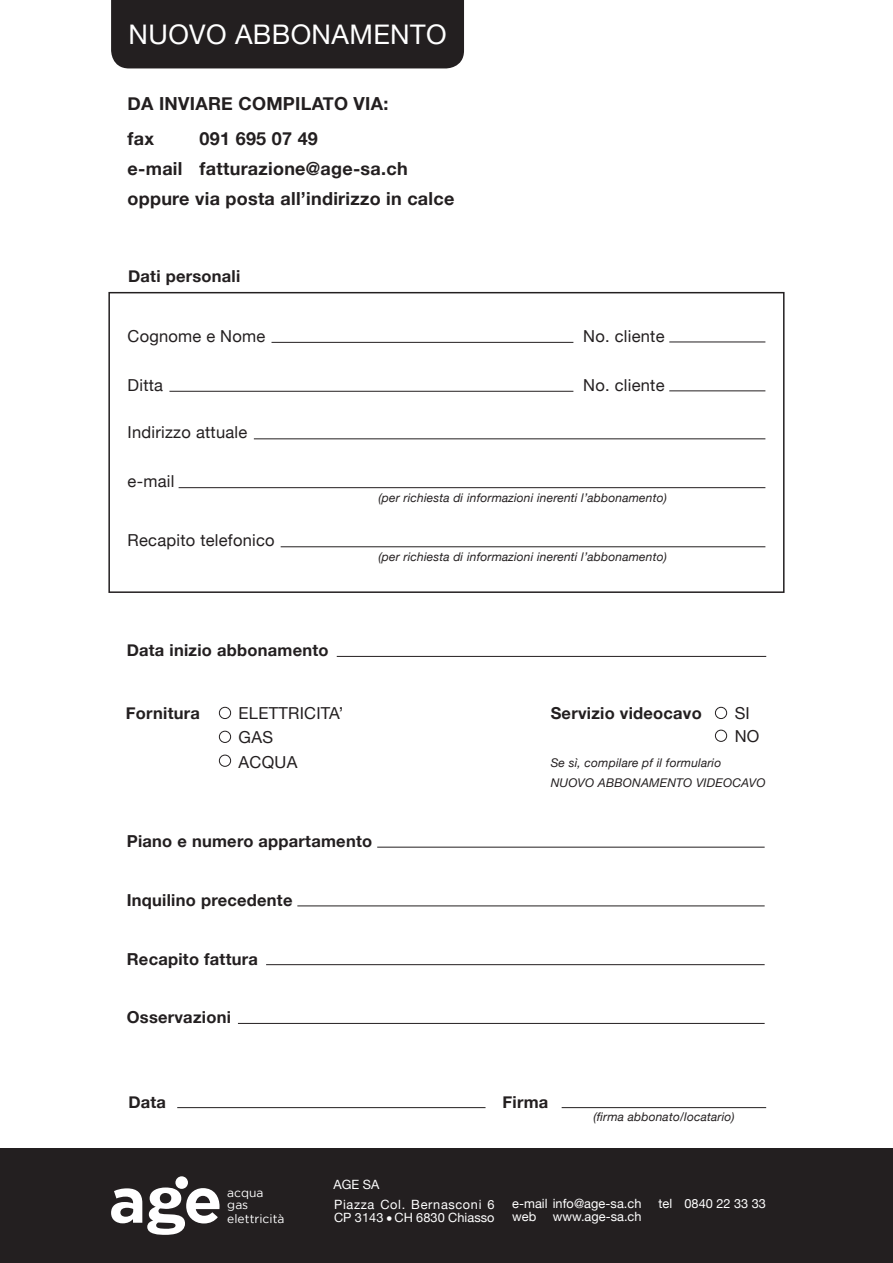
<style>
.page{position:relative;width:893px;height:1263px;background:#fff}
.page>*{position:absolute;margin:0;border:0;box-sizing:border-box;transform-origin:0 0}
.t1{font:27px "Helvetica Neue";letter-spacing:.015em;color:#fff}
.t2{font:700 18px "Helvetica Neue";letter-spacing:.015em;color:#231f20}
.t3{font:700 16.5px "Helvetica Neue";letter-spacing:.015em;color:#231f20}
.t4{font:16.5px "Helvetica Neue";letter-spacing:.015em;color:#231f20}
.t5{font:12.75px "Helvetica Neue";letter-spacing:.005em;color:#fff}
.t6{font:12.75px "Helvetica Neue";letter-spacing:.05em;color:#fff}
.t7{font:12.15px "Gotham";color:#fff}
.t8{font:italic 12px "Helvetica Neue";letter-spacing:.015em;color:#231f20}
</style>
<div class="page">
<div style="left:0;top:1148px;width:893px;height:115px;background:#231f20"></div>
<svg style="left:111px;top:1187px;width:109px;height:48px"></svg>
<div style="left:175px;top:1176px;width:13px;height:13px;background:#fff;border-radius:50%"></div>
<div style="left:111px;top:0;width:353px;height:68px;background:#231f20"></div>
<div style="left:108px;top:292px;width:676px;height:301px;border:2px solid #231f20"></div>
<hr style="left:271px;top:342px;width:302px;height:1px;background:#231f20">
<hr style="left:669px;top:342px;width:96px;height:1px;background:#231f20">
<hr style="left:254px;top:438px;width:511px;height:1px;background:#231f20">
<hr style="left:169px;top:391px;width:404px;height:1px;background:#231f20">
<hr style="left:669px;top:390px;width:96px;height:1px;background:#231f20">
<hr style="left:179px;top:487px;width:586px;height:1px;background:#231f20">
<hr style="left:281px;top:546px;width:484px;height:1px;background:#231f20">
<hr style="left:337px;top:656px;width:429px;height:1px;background:#231f20">
<hr style="left:377px;top:847px;width:388px;height:1px;background:#231f20">
<hr style="left:238px;top:1023px;width:527px;height:1px;background:#231f20">
<hr style="left:297px;top:905px;width:468px;height:1px;background:#231f20">
<hr style="left:266px;top:964px;width:499px;height:1px;background:#231f20">
<hr style="left:177px;top:1107px;width:308px;height:1px;background:#231f20">
<hr style="left:562px;top:1107px;width:204px;height:1px;background:#231f20">
<div style="left:219px;top:707px;width:12px;height:12px;border:1px solid #231f20;border-radius:50%"></div>
<div style="left:219px;top:731px;width:12px;height:12px;border:1px solid #231f20;border-radius:50%"></div>
<div style="left:219px;top:755px;width:12px;height:12px;border:1px solid #231f20;border-radius:50%"></div>
<div style="left:715px;top:707px;width:12px;height:12px;border:1px solid #231f20;border-radius:50%"></div>
<div style="left:715px;top:730px;width:12px;height:12px;border:1px solid #231f20;border-radius:50%"></div>
<p class="t1" style="left:129px;top:19px;width:320px">NUOVO ABBONAMENTO</p>
<p class="t2" style="left:128px;top:92px;width:262px">DA INVIARE COMPILATO VIA:</p>
<p class="t2" style="left:128px;top:128px;width:28px">fax</p>
<p class="t2" style="left:128px;top:158px;width:56px">e-mail</p>
<p class="t2" style="left:128px;top:188px;width:328px">oppure via posta all’indirizzo in calce</p>
<p class="t2" style="left:200px;top:128px;width:120px">091 695 07 49</p>
<p class="t2" style="left:200px;top:158px;width:210px">fatturazione@age-sa.ch</p>
<p class="t3" style="left:128px;top:266px;width:114px">Dati personali</p>
<p class="t4" style="left:128px;top:326px;width:139px">Cognome e Nome</p>
<p class="t4" style="left:583px;top:326px;width:83px">No. cliente</p>
<p class="t4" style="left:128px;top:375px;width:37px">Ditta</p>
<p class="t4" style="left:583px;top:375px;width:83px">No. cliente</p>
<p class="t4" style="left:128px;top:423px;width:121px">Indirizzo attuale</p>
<p class="t4" style="left:128px;top:472px;width:48px">e-mail</p>
<p class="t4" style="left:128px;top:531px;width:149px">Recapito telefonico</p>
<p class="t3" style="left:127px;top:640px;width:203px">Data inizio abbonamento</p>
<p class="t3" style="left:126px;top:703px;width:76px">Fornitura</p>
<p class="t4" style="left:239px;top:703px;width:106px">ELETTRICITA’</p>
<p class="t4" style="left:239px;top:727px;width:36px">GAS</p>
<p class="t4" style="left:239px;top:752px;width:60px">ACQUA</p>
<p class="t8" style="left:379px;top:490px;width:290px">(per richiesta di informazioni inerenti l’abbonamento)</p>
<p class="t8" style="left:379px;top:549px;width:290px">(per richiesta di informazioni inerenti l’abbonamento)</p>
<p class="t3" style="left:551px;top:703px;width:153px">Servizio videocavo</p>
<p class="t4" style="left:735px;top:703px;width:17px">SI</p>
<p class="t4" style="left:735px;top:726px;width:26px">NO</p>
<p class="t8" style="left:551px;top:755px;width:172px">Se sì, compilare pf il formulario</p>
<p class="t8" style="left:551px;top:775px;width:216px">NUOVO ABBONAMENTO VIDEOCAVO</p>
<p class="t3" style="left:127px;top:831px;width:247px">Piano e numero appartamento</p>
<p class="t3" style="left:127px;top:890px;width:167px">Inquilino precedente</p>
<p class="t3" style="left:127px;top:948px;width:133px">Recapito fattura</p>
<p class="t3" style="left:127px;top:1007px;width:106px">Osservazioni</p>
<p class="t3" style="left:128px;top:1091px;width:39px">Data</p>
<p class="t3" style="left:502px;top:1091px;width:47px">Firma</p>
<p class="t8" style="left:593px;top:1109px;width:143px">(firma abbonato/locatario)</p>
<p class="t7" style="left:227px;top:1186px;width:38px">acqua</p>
<p class="t7" style="left:227px;top:1198px;width:23px">gas</p>
<p class="t7" style="left:227px;top:1212px;width:59px">elettricità</p>
<p class="t5" style="left:334px;top:1177px;width:47px">AGE SA</p>
<p class="t5" style="left:512px;top:1195px;width:131px">e-mail info@age-sa.ch</p>
<p class="t5" style="left:553px;top:1209px;width:90px">www.age-sa.ch</p>
<p class="t6" style="left:334px;top:1196px;width:162px">Piazza Col. Bernasconi 6</p>
<p class="t5" style="left:659px;top:1195px;width:15px">tel</p>
<p class="t5" style="left:684px;top:1195px;width:83px">0840 22 33 33</p>
<p class="t5" style="left:334px;top:1210px;width:162px">CP 3143 • CH 6830 Chiasso</p>
<p class="t5" style="left:512px;top:1209px;width:26px">web</p>
</div>
